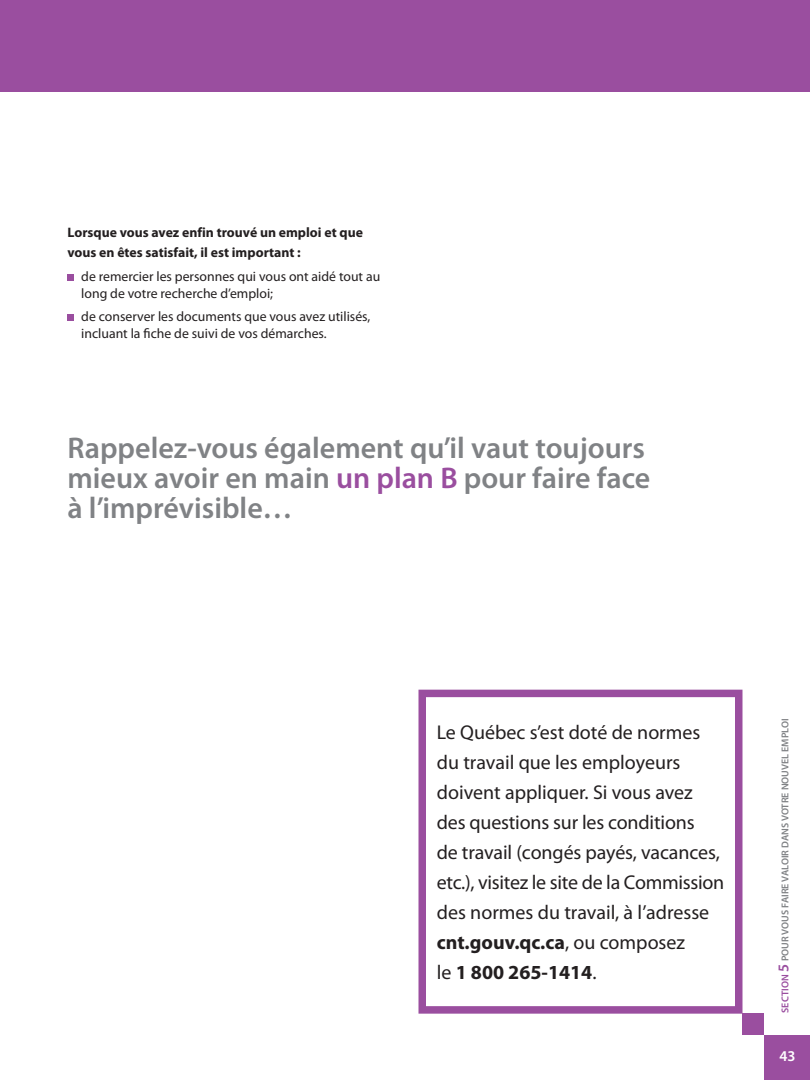
<style>
.page{position:relative;width:810px;height:1080px;background:#fff}
.page>*{position:absolute;margin:0;border:0;box-sizing:border-box;transform-origin:0 0}
.t1{font:600 30px/30px "Myriad Pro";color:#808285}
.t2{font:20px/30px "Myriad Pro";letter-spacing:-.005em;color:#231f20}
.t3{font:600 15px "Myriad Pro";color:#fff}
.t4{font:13.75px/16.5px "Myriad Pro";color:#231f20}
.t5{font:700 13.75px/20px "Myriad Pro";color:#231f20}
.t6{font:600 10px "Myriad Pro";color:#808285}
.s1{color:#9a4e9f}
.s2{font-weight:700}
.s3{font-size:15px;color:#9a4e9f}
</style>
<div class="page">
<div style="left:742px;top:1014px;width:22px;height:21px;background:#9a4e9f"></div>
<div style="left:764px;top:1035px;width:46px;height:45px;background:#9a4e9f"></div>
<div style="left:68px;top:274px;width:6px;height:7px;background:#9a4e9f"></div>
<div style="left:68px;top:314px;width:6px;height:7px;background:#9a4e9f"></div>
<div style="left:0;top:0;width:810px;height:91px;background:#9a4e9f"></div>
<div style="left:418px;top:690px;width:324px;height:324px;border:8px solid #9a4e9f"></div>
<p class="t5" style="left:68px;top:222px;width:297px">Lorsque vous avez enfin trouvé un emploi et que vous en êtes satisfait, il est important :</p>
<p class="t4" style="left:81px;top:268px;width:301px">de remercier les personnes qui vous ont aidé tout au long de votre recherche d’emploi;</p>
<p class="t4" style="left:81px;top:308px;width:291px">de conserver les documents que vous avez utilisés, incluant la fiche de suivi de vos démarches.</p>
<h1 class="t1" style="left:68px;top:432px;width:584px">Rappelez-vous également qu’il vaut toujours mieux avoir en main <span class="s1">un plan B</span> pour faire face à l’imprévisible…</h1>
<p class="t2" style="left:437px;top:717px;width:289px">Le Québec s’est doté de normes du travail que les employeurs doivent appliquer. Si vous avez des questions sur les conditions<br>de travail (congés payés, vacances, etc.), visitez le site de la Commission des normes du travail, à l’adresse <span class="s2">cnt.gouv.qc.ca</span>, ou composez<br>le <span class="s2">1 800 265-1414</span>.</p>
<p class="t6" style="left:779px;top:1013px;width:296px;rotate:-90deg"><span class="s1">Section</span> <span class="s3">5</span> POUR VOUS FAIRE VALOIR DANS VOTRE NOUVEL EMPLOI</p>
<p class="t3" style="left:779px;top:1047px;width:18px">43</p>
</div>
